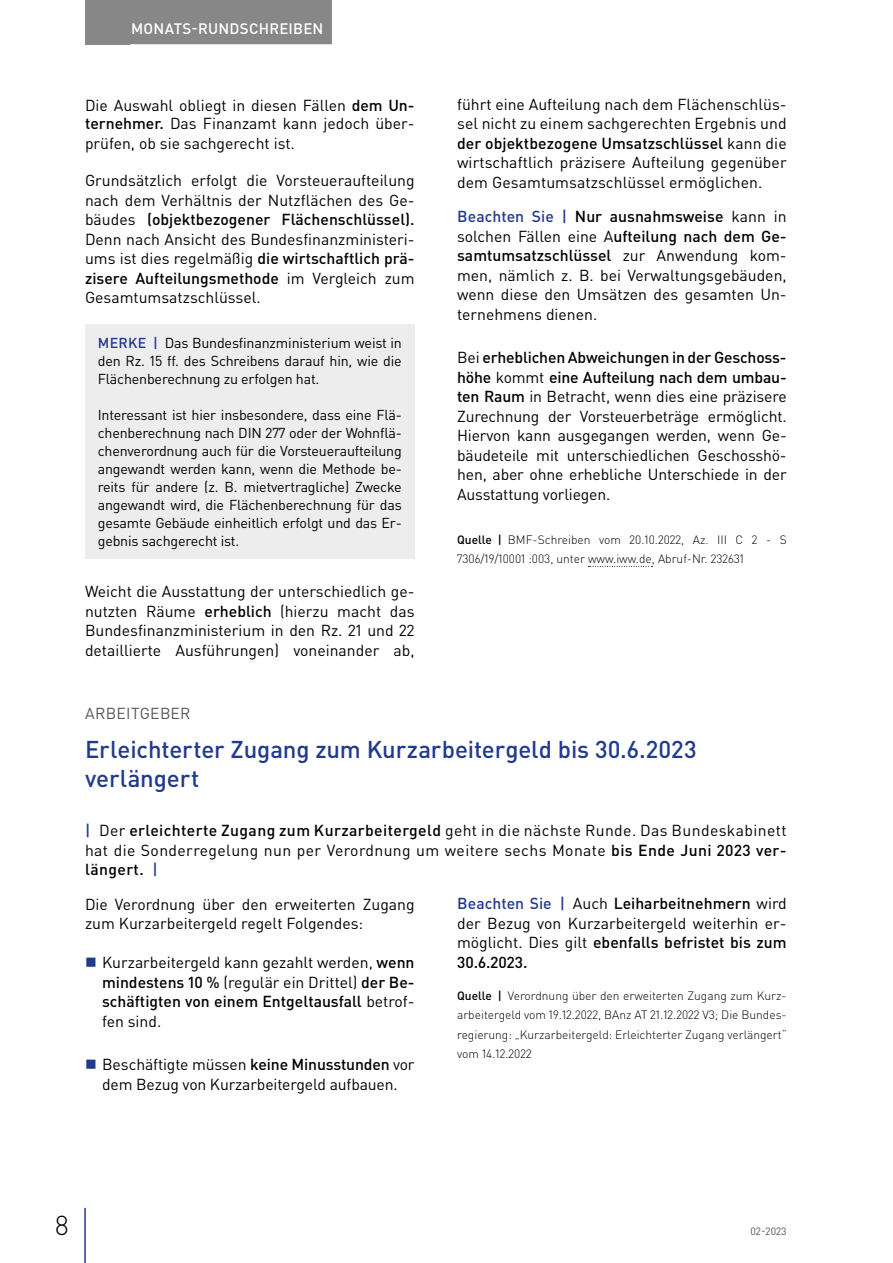
<style>
.page{position:relative;width:893px;height:1263px;background:#fff}
.page>*{position:absolute;margin:0;border:0;box-sizing:border-box;transform-origin:0 0}
.t1{font:300 27px "DIN Pro";color:#000}
.t2{font:500 24px/28.5px "DIN Pro";letter-spacing:-.005em;color:#213a8f}
.t3{font:15.75px/19.5px "DIN Pro";color:#000;text-align:justify}
.t4{font:15.75px "DIN Pro";letter-spacing:.015em;color:#575756}
.t5{font:500 15px "DIN Pro";letter-spacing:.015em;color:#fff}
.t6{font:14.25px/18px "DIN Pro";letter-spacing:-.015em;color:#000;text-align:justify}
.t7{font:300 12px/19.5px "DIN Pro";color:#000}
.t8{font:10.5px "DIN Pro";color:#575756}
.s1{font-weight:500}
.s2{font-weight:500;color:#213a8f}
</style>
<div class="page">
<div style="left:85px;top:0;width:45px;height:44px;background:#878787"></div>
<hr style="left:84px;top:1208px;width:2px;height:55px;background:#213a8f">
<div style="left:122px;top:0;width:210px;height:44px;background:#878787"></div>
<div style="left:85px;top:324px;width:330px;height:234px;background:#ededed"></div>
<svg style="left:588px;top:566px;width:64px;height:1px"></svg>
<p class="t5" style="left:131px;top:18px;width:194px">MONATS-RUNDSCHREIBEN</p>
<p class="t3" style="left:85px;top:96px;width:331px;line-height:18px">Die Auswahl obliegt in diesen Fällen <span class="s1">dem Un&shy;ternehmer.</span> Das Finanzamt kann jedoch über-</p>
<p class="t3" style="left:85px;top:133px;width:211px">prüfen, ob sie sachgerecht ist.</p>
<p class="t3" style="left:85px;top:170px;width:331px">Grundsätzlich erfolgt die Vorsteueraufteilung nach dem Verhältnis der Nutzflächen des Ge&shy;bäudes <span class="s1">(objektbezogener Flächenschlüssel).<br></span>Denn nach Ansicht des Bundesfinanzministeri&shy;ums ist dies regelmäßig <span class="s1">die wirtschaftlich prä&shy;zisere Aufteilungsmethode</span> im Vergleich zum Gesamtumsatzschlüssel.</p>
<p class="t6" style="left:98px;top:333px;width:306px"><span class="s2">MERKE |</span> Das Bundesfinanzministerium weist in den Rz. 15 ff. des Schreibens darauf hin, wie die Flächenberechnung zu erfolgen hat.</p>
<p class="t6" style="left:98px;top:405px;width:306px">Interessant ist hier insbesondere, dass eine Flä&shy;chenberechnung nach DIN 277 oder der Wohnflä&shy;chenverordnung auch für die Vorsteueraufteilung angewandt werden kann, wenn die Methode be&shy;reits für andere (z. B. mietvertragliche) Zwecke angewandt wird, die Flächenberechnung für das gesamte Gebäude einheitlich erfolgt und das Er&shy;gebnis sachgerecht ist.</p>
<p class="t3" style="left:85px;top:581px;width:331px">Weicht die Ausstattung der unterschiedlich ge&shy;nutzten Räume <span class="s1">erheblich</span> (hierzu macht das Bundesfinanzministerium in den Rz. 21 und 22 detaillierte Ausführungen) voneinander ab,</p>
<p class="t3" style="left:457px;top:94px;width:331px">führt eine Aufteilung nach dem Flächenschlüs&shy;sel nicht zu einem sachgerechten Ergebnis und <span class="s1">der objektbezogene Umsatzschlüssel</span> kann die wirtschaftlich präzisere Aufteilung gegenüber dem Gesamtumsatzschlüssel ermöglichen.</p>
<p class="t3" style="left:457px;top:206px;width:331px"><span class="s2">Beachten Sie |</span> <span class="s1">Nur ausnahmsweise</span> kann in solchen Fällen eine A<span class="s1">ufteilung nach dem Ge&shy;samtumsatzschlüssel</span> zur Anwendung kom&shy;men, nämlich z. B. bei Verwaltungsgebäuden, wenn diese den Umsätzen des gesamten Un&shy;ternehmens dienen.</p>
<p class="t3" style="left:457px;top:347px;width:331px">Bei <span class="s1">erheblichen Abweichungen in der Geschoss&shy;höhe</span> kommt <span class="s1">eine Aufteilung nach dem umbau&shy;ten Raum</span> in Betracht, wenn dies eine präzisere Zurechnung der Vorsteuerbeträge ermöglicht.<br>Hiervon kann ausgegangen werden, wenn Ge&shy;bäudeteile mit unterschiedlichen Geschosshö&shy;hen, aber ohne erhebliche Unterschiede in der Ausstattung vorliegen.</p>
<p class="t7" style="left:457px;top:529px;width:331px"><span class="s1">Quelle |</span> BMF-Schreiben vom 20.10.2022, Az. III C 2 - S<br>7306/19/10001 :003, unter www.iww.de, Abruf-Nr. 232631</p>
<p class="t4" style="left:85px;top:703px;width:107px">ARBEITGEBER</p>
<h2 class="t2" style="left:85px;top:734px;width:613px">Erleichterter Zugang zum Kurzarbeitergeld bis 30.6.2023 verlängert</h2>
<p class="t3" style="left:85px;top:820px;width:703px"><span class="s2">|</span> Der <span class="s1">erleichterte Zugang zum Kurzarbeitergeld</span> geht in die nächste Runde. Das Bundeskabinett hat die Sonderregelung nun per Verordnung um weitere sechs Monate <span class="s1">bis Ende Juni 2023 ver&shy;längert.</span> <span class="s2">|</span></p>
<p class="t3" style="left:85px;top:893px;width:331px">Die Verordnung über den erweiterten Zugang zum Kurzarbeitergeld regelt Folgendes:</p>
<p class="t3" style="left:102px;top:952px;width:314px">Kurzarbeitergeld kann gezahlt werden, <span class="s1">wenn mindestens 10 %</span> (regulär ein Drittel) <span class="s1">der Be&shy;schäftigten von einem Entgeltausfall</span> betrof&shy;fen sind.</p>
<p class="t3" style="left:102px;top:1054px;width:314px">Beschäftigte müssen <span class="s1">keine Minusstunden</span> vor dem Bezug von Kurzarbeitergeld aufbauen.</p>
<p class="t3" style="left:457px;top:893px;width:331px"><span class="s2">Beachten Sie |</span> Auch <span class="s1">Leiharbeitnehmern</span> wird der Bezug von Kurzarbeitergeld weiterhin er&shy;möglicht. Dies gilt <span class="s1">ebenfalls befristet bis zum 30.6.2023.</span></p>
<p class="t7" style="left:457px;top:985px;width:331px;text-align:justify"><span class="s1">Quelle |</span> Verordnung über den erweiterten Zugang zum Kurz&shy;arbeitergeld vom 19.12.2022, BAnz AT 21.12.2022 V3; Die Bundes&shy;regierung: „Kurzarbeitergeld: Erleichterter Zugang verlängert“ vom 14.12.2022</p>
<h1 class="t1" style="left:55px;top:1207px;width:16px">8</h1>
<p class="t8" style="left:750px;top:1224px;width:38px">02-2023</p>
</div>
